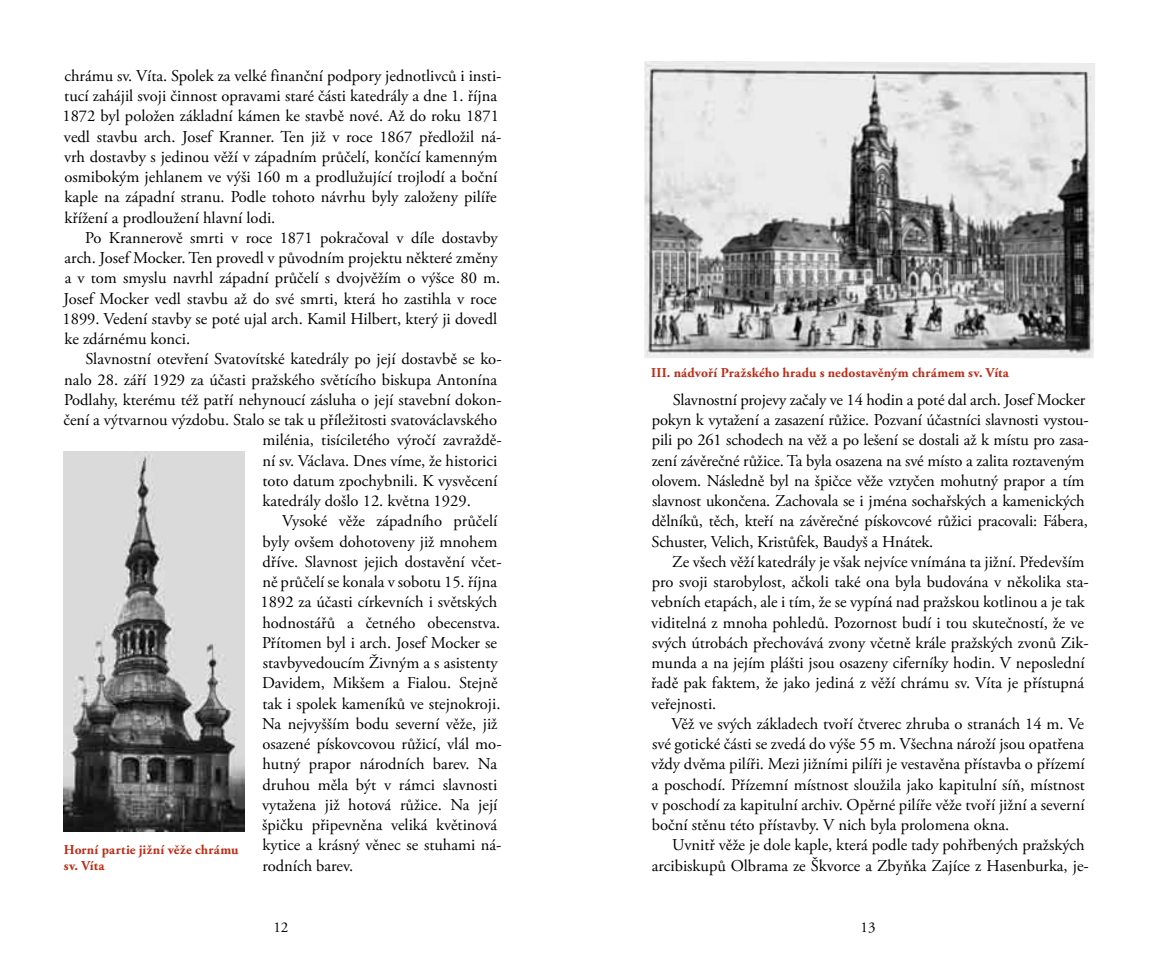
<style>
.page{position:relative;width:1149px;height:978px;background:#fff}
.page>*{position:absolute;margin:0;border:0;box-sizing:border-box;transform-origin:0 0}
.t1{font:16.5px/20.2px "Adobe Garamond Pro";color:#000}
.t2{font:15px "Adobe Garamond Pro";color:#000}
.t3{font:700 13.5px/16.2px "Adobe Garamond Pro";letter-spacing:.02em;color:#bd2c16}
</style>
<div class="page">
<img style="left:64px;top:451px;width:181px;height:380px">
<img style="left:644px;top:61px;width:450px;height:297px">
<p class="t1" style="left:62px;top:66px;width:440px">chrámu sv. Víta. Spolek za velké finanční podpory jednotlivců i insti&shy;tucí zahájil svoji činnost opravami staré části katedrály a dne 1. října 1872 byl položen základní kámen ke stavbě nové. Až do roku 1871 vedl stavbu arch. Josef Kranner. Ten již v roce 1867 předložil ná&shy;vrh dostavby s jedinou věží v západním průčelí, končící kamenným osmibokým jehlanem ve výši 160 m a prodlužující trojlodí a boční kaple na západní stranu. Podle tohoto návrhu byly založeny pilíře křížení a prodloužení hlavní lodi.</p>
<p class="t1" style="left:62px;top:228px;width:437px;text-align:justify;text-indent:23px">Po Krannerově smrti v roce 1871 pokračoval v díle dostavby arch. Josef Mocker. Ten provedl v původním projektu některé změny a v tom smyslu navrhl západní průčelí s dvojvěžím o výšce 80 m.<br>Josef Mocker vedl stavbu až do své smrti, která ho zastihla v roce 1899. Vedení stavby se poté ujal arch. Kamil Hilbert, který ji dovedl ke zdárnému konci.</p>
<p class="t1" style="left:85px;top:350px;width:417px">Slavnostní otevření Svatovítské katedrály po její dostavbě se ko-</p>
<p class="t1" style="left:64px;top:370px;width:434px">nalo 28. září 1929 za účasti pražského světícího biskupa Antonína</p>
<p class="t1" style="left:64px;top:390px;width:439px">Podlahy, kterému též patří nehynoucí zásluha o její stavební dokon-</p>
<p class="t1" style="left:63px;top:410px;width:435px">čení a výtvarnou výzdobu. Stalo se tak u příležitosti svatováclavského</p>
<p class="t1" style="left:262px;top:431px;width:240px">milénia, tisíciletého výročí zavraždě-</p>
<p class="t1" style="left:262px;top:451px;width:236px">ní sv. Václava. Dnes víme, že historici</p>
<p class="t1" style="left:262px;top:471px;width:236px">toto datum zpochybnili. K vysvěcení</p>
<p class="t1" style="left:262px;top:491px;width:207px">katedrály došlo 12. května 1929.</p>
<p class="t1" style="left:282px;top:512px;width:217px">Vysoké věže západního průčelí</p>
<p class="t1" style="left:262px;top:532px;width:236px">byly ovšem dohotoveny již mnohem</p>
<p class="t1" style="left:262px;top:552px;width:240px">dříve. Slavnost jejich dostavění včet-</p>
<p class="t1" style="left:262px;top:572px;width:236px">ně průčelí se konala v sobotu 15. října</p>
<p class="t1" style="left:260px;top:593px;width:238px">1892 za účasti církevních i světských</p>
<p class="t1" style="left:262px;top:613px;width:237px">hodnostářů a četného obecenstva.</p>
<p class="t1" style="left:262px;top:633px;width:236px">Přítomen byl i arch. Josef Mocker se</p>
<p class="t1" style="left:263px;top:653px;width:237px">stavbyvedoucím Živným a s asistenty</p>
<p class="t1" style="left:262px;top:674px;width:237px">Davidem, Mikšem a Fialou. Stejně</p>
<p class="t1" style="left:262px;top:694px;width:237px">tak i spolek kameníků ve stejnokroji.</p>
<p class="t1" style="left:262px;top:714px;width:237px">Na nejvyšším bodu severní věže, již</p>
<p class="t1" style="left:262px;top:734px;width:240px">osazené pískovcovou růžicí, vlál mo-</p>
<p class="t1" style="left:262px;top:755px;width:236px">hutný prapor národních barev. Na</p>
<p class="t1" style="left:262px;top:775px;width:236px">druhou měla být v rámci slavnosti</p>
<p class="t1" style="left:262px;top:795px;width:237px">vytažena již hotová růžice. Na její</p>
<p class="t1" style="left:262px;top:815px;width:236px">špičku připevněna veliká květinová</p>
<p class="t1" style="left:262px;top:836px;width:240px">kytice a krásný věnec se stuhami ná-</p>
<p class="t1" style="left:262px;top:856px;width:90px">rodních barev.</p>
<p class="t3" style="left:64px;top:842px;width:176px">Horní partie jižní věže chrámu sv. Víta</p>
<p class="t3" style="left:651px;top:364px;width:359px">iii. nádvoří Pražského hradu s nedostavěným chrámem sv. Víta</p>
<p class="t1" style="left:651px;top:390px;width:439px;text-indent:21px">Slavnostní projevy začaly ve 14 hodin a poté dal arch. Josef Mocker pokyn k vytažení a zasazení růžice. Pozvaní účastníci slavnosti vystou&shy;pili po 261 schodech na věž a po lešení se dostali až k místu pro zasa&shy;zení závěrečné růžice. Ta byla osazena na své místo a zalita roztaveným olovem. Následně byl na špičce věže vztyčen mohutný prapor a tím slavnost ukončena. Zachovala se i jména sochařských a kamenických dělníků, těch, kteří na závěrečné pískovcové růžici pracovali: Fábera, Schuster, Velich, Kristůfek, Baudyš a Hnátek.</p>
<p class="t1" style="left:651px;top:552px;width:439px;text-indent:21px">Ze všech věží katedrály je však nejvíce vnímána ta jižní. Především pro svoji starobylost, ačkoli také ona byla budována v několika sta&shy;vebních etapách, ale i tím, že se vypíná nad pražskou kotlinou a je tak viditelná z mnoha pohledů. Pozornost budí i tou skutečností, že ve svých útrobách přechovává zvony včetně krále pražských zvonů Zik&shy;munda a na jejím plášti jsou osazeny ciferníky hodin. V neposlední řadě pak faktem, že jako jediná z věží chrámu sv. Víta je přístupná veřejnosti.</p>
<p class="t1" style="left:651px;top:714px;width:435px;text-align:justify;text-indent:20px">Věž ve svých základech tvoří čtverec zhruba o stranách 14 m. Ve své gotické části se zvedá do výše 55 m. Všechna nároží jsou opatřena vždy dvěma pilíři. Mezi jižními pilíři je vestavěna přístavba o přízemí a poschodí. Přízemní místnost sloužila jako kapitulní síň, místnost v poschodí za kapitulní archiv. Opěrné pilíře věže tvoří jižní a severní boční stěnu této přístavby. V nich byla prolomena okna.</p>
<p class="t1" style="left:651px;top:835px;width:438px;text-align:right">Uvnitř věže je dole kaple, která podle tady pohřbených pražských arcibiskupů Olbrama ze Škvorce a Zbyňka Zajíce z Hasenburka, je-</p>
<p class="t2" style="left:273px;top:918px;width:16px">12</p>
<p class="t2" style="left:860px;top:918px;width:16px">13</p>
</div>
